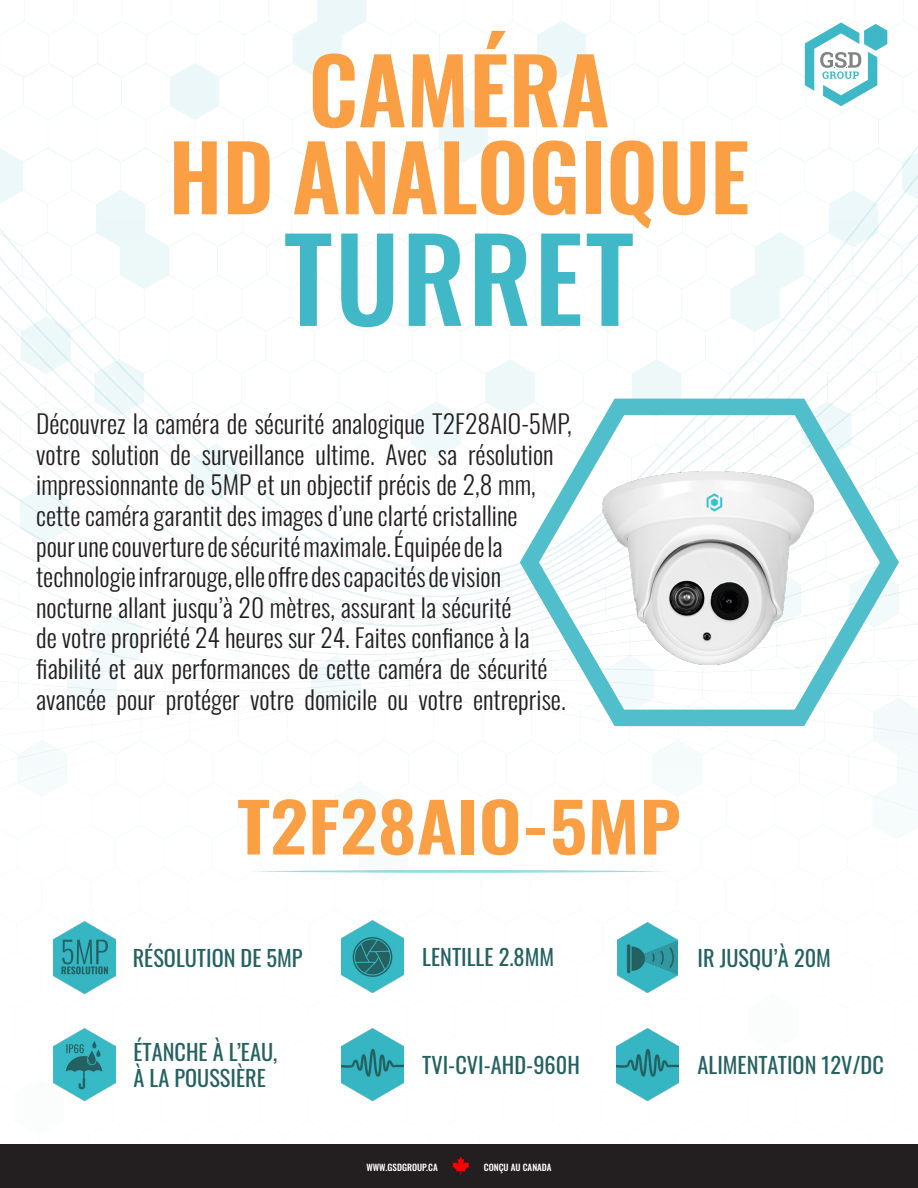
<style>
.page{position:relative;width:918px;height:1188px;background:#fff}
.page>*{position:absolute;margin:0;border:0;box-sizing:border-box;transform-origin:0 0}
.t1{font:500 114px "Oswald";letter-spacing:.02em;color:#40b8c7}
.t2{font:600 90px "Oswald";color:#fa9f44}
.t3{font:600 67.5px "Oswald";color:#fa9f44;scale:1.11 1}
.t4{font:300 25.5px/30.6px "Oswald";color:#231f20}
.t5{font:22.35px "Oswald";color:#266161}
.t6{font:500 9px "Oswald";color:#fff}
</style>
<div class="page">
<img style="left:0;top:0;width:918px;height:1084px">
<div style="left:0;top:1144px;width:918px;height:43px;background:#231f20"></div>
<img style="left:617px;top:923px;width:60px;height:70px">
<svg style="left:250px;top:869px;width:418px;height:4px"></svg>
<img style="left:341px;top:921px;width:62px;height:72px">
<img style="left:53px;top:922px;width:63px;height:72px">
<svg style="left:510px;top:384px;width:399px;height:350px"></svg>
<img style="left:53px;top:1029px;width:63px;height:72px">
<img style="left:341px;top:1029px;width:62px;height:72px">
<img style="left:616px;top:1029px;width:62px;height:72px">
<svg style="left:452px;top:1157px;width:17px;height:18px"></svg>
<svg style="left:805px;top:22px;width:82px;height:84px"></svg>
<p class="t2" style="left:308px;top:44px;width:303px">CAMÉRA</p>
<p class="t2" style="left:168px;top:131px;width:583px">HD ANALOGIQUE</p>
<p class="t1" style="left:284px;top:220px;width:352px">TURRET</p>
<p class="t4" style="left:36px;top:406px;width:537px">Découvrez la caméra de sécurité analogique T2F28AIO-5MP, votre solution de surveillance ultime. Avec sa résolution impressionnante de 5MP et un objectif précis de 2,8 mm, cette caméra garantit des images d’une clarté cristalline<br>pour une couverture de sécurité maximale. Équipée de la technologie infrarouge, elle offre des capacités de vision nocturne allant jusqu’à 20 mètres, assurant la sécurité<br>de votre propriété 24 heures sur 24. Faites confiance à la fiabilité et aux performances de cette caméra de sécurité avancée pour protéger votre domicile ou votre entreprise.</p>
<p class="t3" style="left:237px;top:792px;width:401px">T2F28AIO-5MP</p>
<p class="t5" style="left:133px;top:938px;width:171px">RÉSOLUTION DE 5MP</p>
<p class="t5" style="left:422px;top:937px;width:133px">LENTILLE 2.8MM</p>
<p class="t5" style="left:697px;top:938px;width:135px">IR JUSQU’À 20M</p>
<p class="t5" style="left:133px;top:1032px;width:145px">ÉTANCHE À L’EAU,</p>
<p class="t5" style="left:133px;top:1058px;width:134px">À LA POUSSIÈRE</p>
<p class="t5" style="left:422px;top:1045px;width:159px">TVI-CVI-AHD-960H</p>
<p class="t5" style="left:697px;top:1045px;width:188px">ALIMENTATION 12V/DC</p>
<p class="t6" style="left:366px;top:1163px;width:73px">WWW.GSDGROUP.CA</p>
<p class="t6" style="left:484px;top:1163px;width:69px">CONÇU AU CANADA</p>
</div>
